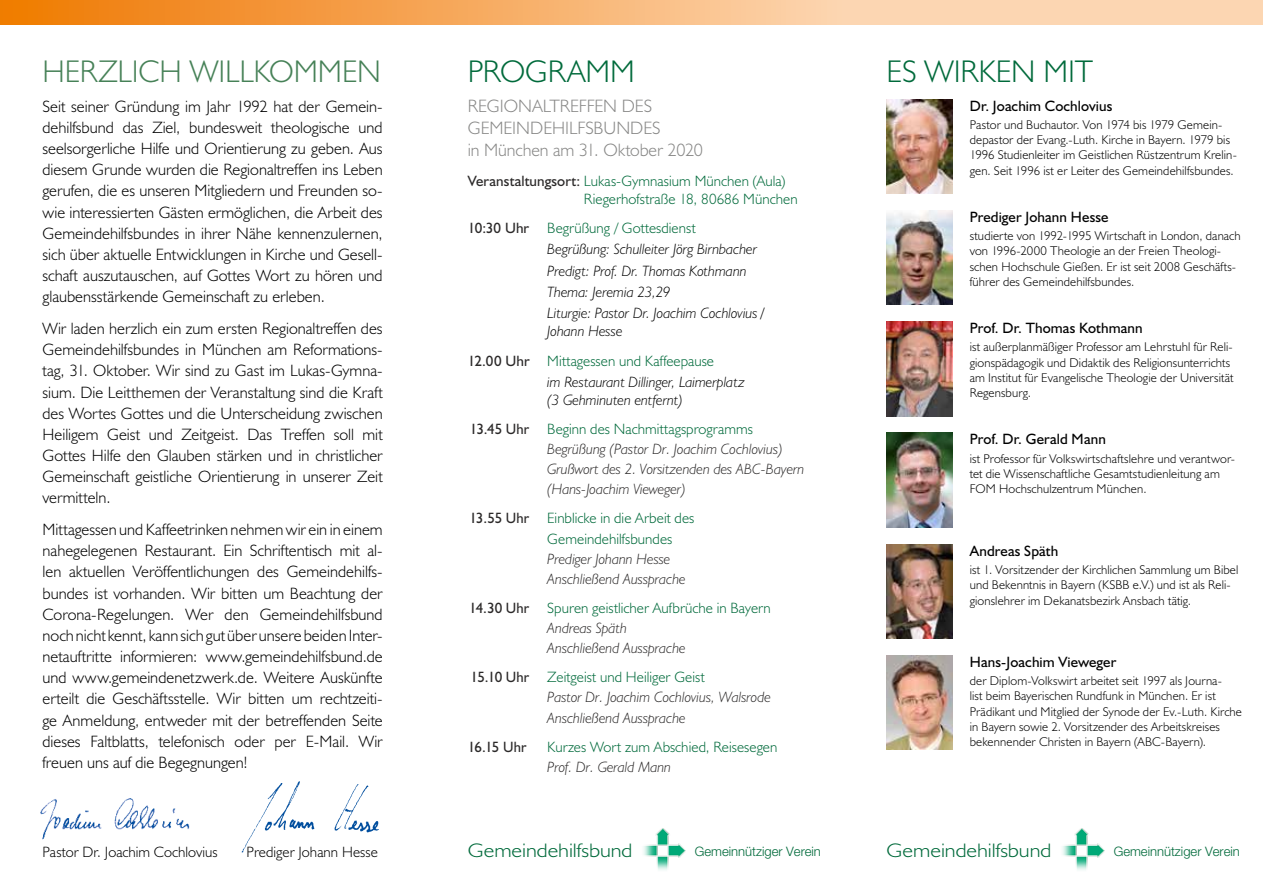
<style>
.page{position:relative;width:1263px;height:893px;background:#fff}
.page>*{position:absolute;margin:0;border:0;box-sizing:border-box;transform-origin:0 0}
.t1{font:300 31.5px "Humanist 521 BT";letter-spacing:-.005em;color:#006a3b}
.t2{font:300 31.5px "Humanist 521 BT";letter-spacing:-.005em;color:#468157}
.t3{font:300 19.65px "Humanist 521 BT";color:#006a3b;scale:1.14 1}
.t4{font:300 18px/21.8px "Humanist 521 BT";color:#878786}
.t5{font:300 16.5px/21.1px "Humanist 521 BT";color:#000;text-align:justify}
.t6{font:italic 300 15px/20.2px "Humanist 521 BT";color:#2b2929}
.t7{font:300 15px/20.2px "Humanist 521 BT";letter-spacing:.005em;color:#006a3b}
.t8{font:italic 300 15px/21.1px "Humanist 521 BT";color:#000}
.t9{font:15px "Humanist 521 BT";letter-spacing:.005em;color:#000}
.t10{font:300 15px "Humanist 521 BT";letter-spacing:.005em;color:#000}
.t11{font:15px "Humanist 521 BT";letter-spacing:-.02em;color:#2b2929}
.t12{font:300 13.05px "Helvetica Neue";color:#006a3b}
.t13{font:300 12.75px/15.3px "Humanist 521 BT";letter-spacing:.01em;color:#000}
.s1{font-weight:400;color:#2b2929}
.s2{font-weight:400;font-style:normal;color:#2b2929}
.s3{font-style:normal;color:#006a3b}
.s4{font-style:italic;color:#000}
.s5{font-weight:400;font-style:normal}
.s6{font-style:italic;color:#2b2929}
</style>
<div class="page">
<img style="left:40px;top:798px;width:150px;height:42px">
<img style="left:643px;top:828px;width:43px;height:42px">
<img style="left:1062px;top:828px;width:43px;height:42px">
<img style="left:887px;top:99px;width:66px;height:94px">
<img style="left:887px;top:210px;width:66px;height:95px">
<img style="left:887px;top:322px;width:66px;height:94px">
<img style="left:887px;top:433px;width:66px;height:94px">
<img style="left:887px;top:544px;width:66px;height:95px">
<img style="left:887px;top:655px;width:66px;height:95px">
<svg style="left:0;top:0;width:1263px;height:24px"></svg>
<img style="left:241px;top:781px;width:138px;height:72px">
<h1 class="t2" style="left:43px;top:52px;width:40px">Herzlich</h1>
<h1 class="t2" style="left:190px;top:52px;width:193px">WILLKOMMEN</h1>
<p class="t5" style="left:43px;top:95px;width:342px">Seit seiner Gründung im Jahr 1992 hat der Gemein&shy;dehilfsbund das Ziel, bundesweit theologische und seelsorgerliche Hilfe und Orientierung zu geben. Aus diesem Grunde wurden die Regionaltreffen ins Leben gerufen, die es unseren Mitgliedern und Freunden so&shy;wie interessierten Gästen ermöglichen, die Arbeit des Gemeindehilfsbundes in ihrer Nähe kennenzulernen, sich über aktuelle Entwicklungen in Kirche und Gesell&shy;schaft auszutauschen, auf Gottes Wort zu hören und glaubensstärkende Gemeinschaft zu erleben.</p>
<p class="t5" style="left:43px;top:318px;width:342px">Wir laden herzlich ein zum ersten Regionaltreffen des Gemeindehilfsbundes in München am Reformations&shy;tag, 31. Oktober. Wir sind zu Gast im Lukas-Gymna&shy;sium. Die Leitthemen der Veranstaltung sind die Kraft des Wortes Gottes und die Unterscheidung zwischen Heiligem Geist und Zeitgeist. Das Treffen soll mit Gottes Hilfe den Glauben stärken und in christlicher Gemeinschaft geistliche Orientierung in unserer Zeit vermitteln.</p>
<p class="t5" style="left:43px;top:519px;width:342px">Mittagessen und Kaffeetrinken nehmen wir ein in einem nahegelegenen Restaurant. Ein Schriftentisch mit al&shy;len aktuellen Veröffentlichungen des Gemeindehilfs&shy;bundes ist vorhanden. Wir bitten um Beachtung der Corona-Regelungen. Wer den Gemeindehilfsbund noch nicht kennt, kann sich gut über unsere beiden Inter&shy;netauftritte informieren: www.gemeindehilfsbund.de und www.gemeindenetzwerk.de. Weitere Auskünfte erteilt die Geschäftsstelle. Wir bitten um rechtzeiti&shy;ge Anmeldung, entweder mit der betreffenden Seite dieses Faltblatts, telefonisch oder per E-Mail. Wir freuen uns auf die Begegnungen!</p>
<p class="t10" style="left:43px;top:842px;width:177px">Pastor Dr. Joachim Cochlovius</p>
<p class="t10" style="left:247px;top:842px;width:133px">Prediger Johann Hesse</p>
<h1 class="t1" style="left:468px;top:52px;width:38px">Programm</h1>
<p class="t4" style="left:468px;top:95px;width:237px">REGIONALTREFFEN DES<br>GEMEINDEHILFSBUNDES<br>in München am 31. Oktober 2020</p>
<p class="t7" style="left:584px;top:171px;width:215px;line-height:18.1px;text-indent:-116px"><span class="s1">Veranstaltungsort:</span> Lukas-Gymnasium München (Aula)<br>Riegerhofstraße 18, 80686 München</p>
<p class="t8" style="left:547px;top:217px;width:219px;text-indent:-79px"><span class="s2">10:30 Uhr</span> <span class="s3">Begrüßung / Gottesdienst<br></span>Begrüßung: Schulleiter Jörg Birnbacher Predigt: Prof. Dr. Thomas Kothmann Thema: Jeremia 23,29<br>Liturgie: Pastor Dr. Joachim Cochlovius /</p>
<p class="t7" style="left:468px;top:316px;width:248px;line-height:29.7px;text-indent:80px"><span class="s4">Johann Hesse<br></span><span class="s1">12.00 Uhr</span> Mittagessen und Kaffeepause</p>
<p class="t8" style="left:547px;top:372px;width:199px;line-height:18.1px">im Restaurant Dillinger, Laimerplatz (3 Gehminuten entfernt)</p>
<p class="t6" style="left:547px;top:418px;width:259px;text-indent:-77px"><span class="s5">13.45 Uhr</span> <span class="s3">Beginn des Nachmittagsprogramms </span>Begrüßung (Pastor Dr. Joachim Cochlovius)<br>Grußwort des 2. Vorsitzenden des ABC-Bayern (Hans-Joachim Vieweger)</p>
<p class="t7" style="left:547px;top:508px;width:149px;text-indent:-78px"><span class="s1">13.55 Uhr</span> Einblicke in die Arbeit des<br>Gemeindehilfsbundes</p>
<p class="t6" style="left:547px;top:548px;width:140px">Prediger Johann Hesse<br>Anschließend Aussprache</p>
<p class="t7" style="left:547px;top:597px;width:225px;text-indent:-78px"><span class="s1">14.30 Uhr</span> Spuren geistlicher Aufbrüche in Bayern<br><span class="s6">Andreas Späth<br>Anschließend Aussprache</span></p>
<p class="t6" style="left:547px;top:667px;width:225px;text-indent:-77px"><span class="s5">15.10 Uhr</span> <span class="s3">Zeitgeist und Heiliger Geist<br></span>Pastor Dr. Joachim Cochlovius, Walsrode<br>Anschließend Aussprache</p>
<p class="t11" style="left:468px;top:737px;width:60px">16.15 Uhr</p>
<p class="t7" style="left:547px;top:736px;width:232px">Kurzes Wort zum Abschied, Reisesegen</p>
<p class="t6" style="left:547px;top:756px;width:125px">Prof. Dr. Gerald Mann</p>
<h1 class="t1" style="left:887px;top:52px;width:208px">ES WIRKEN MIT</h1>
<p class="t9" style="left:970px;top:96px;width:144px">Dr. Joachim Cochlovius</p>
<p class="t13" style="left:970px;top:117px;width:269px">Pastor und Buchautor. Von 1974 bis 1979 Gemein&shy;depastor der Evang.-Luth. Kirche in Bayern. 1979 bis 1996 Studienleiter im Geistlichen Rüstzentrum Krelin&shy;gen. Seit 1996 ist er Leiter des Gemeindehilfsbundes.</p>
<p class="t9" style="left:970px;top:207px;width:140px">Prediger Johann Hesse</p>
<p class="t13" style="left:970px;top:228px;width:272px">studierte von 1992-1995 Wirtschaft in London, danach von 1996-2000 Theologie an der Freien Theologi&shy;schen Hochschule Gießen. Er ist seit 2008 Geschäfts&shy;führer des Gemeindehilfsbundes.</p>
<p class="t9" style="left:970px;top:319px;width:174px">Prof. Dr. Thomas Kothmann</p>
<p class="t13" style="left:970px;top:339px;width:265px">ist außerplanmäßiger Professor am Lehrstuhl für Reli&shy;gionspädagogik und Didaktik des Religionsunterrichts am Institut für Evangelische Theologie der Universität Regensburg.</p>
<p class="t9" style="left:970px;top:430px;width:138px">Prof. Dr. Gerald Mann</p>
<p class="t13" style="left:970px;top:450px;width:267px">ist Professor für Volkswirtschaftslehre und verantwor&shy;tet die Wissenschaftliche Gesamtstudienleitung am<br>FOM Hochschulzentrum München.</p>
<p class="t9" style="left:970px;top:541px;width:90px">Andreas Späth</p>
<p class="t13" style="left:970px;top:562px;width:270px">ist 1. Vorsitzender der Kirchlichen Sammlung um Bibel und Bekenntnis in Bayern (KSBB e.V.) und ist als Reli&shy;gionslehrer im Dekanatsbezirk Ansbach tätig.</p>
<p class="t9" style="left:970px;top:652px;width:148px">Hans-Joachim Vieweger</p>
<p class="t13" style="left:970px;top:673px;width:274px">der Diplom-Volkswirt arbeitet seit 1997 als Journa-<br>list beim Bayerischen Rundfunk in München. Er ist Prädikant und Mitglied der Synode der Ev.-Luth. Kirche in Bayern sowie 2. Vorsitzender des Arbeitskreises bekennender Christen in Bayern (ABC-Bayern).</p>
<p class="t3" style="left:468px;top:838px;width:146px">Gemeindehilfsbund</p>
<p class="t12" style="left:695px;top:844px;width:128px">Gemeinnütziger Verein</p>
<p class="t3" style="left:887px;top:838px;width:146px">Gemeindehilfsbund</p>
<p class="t12" style="left:1114px;top:844px;width:128px">Gemeinnütziger Verein</p>
</div>
